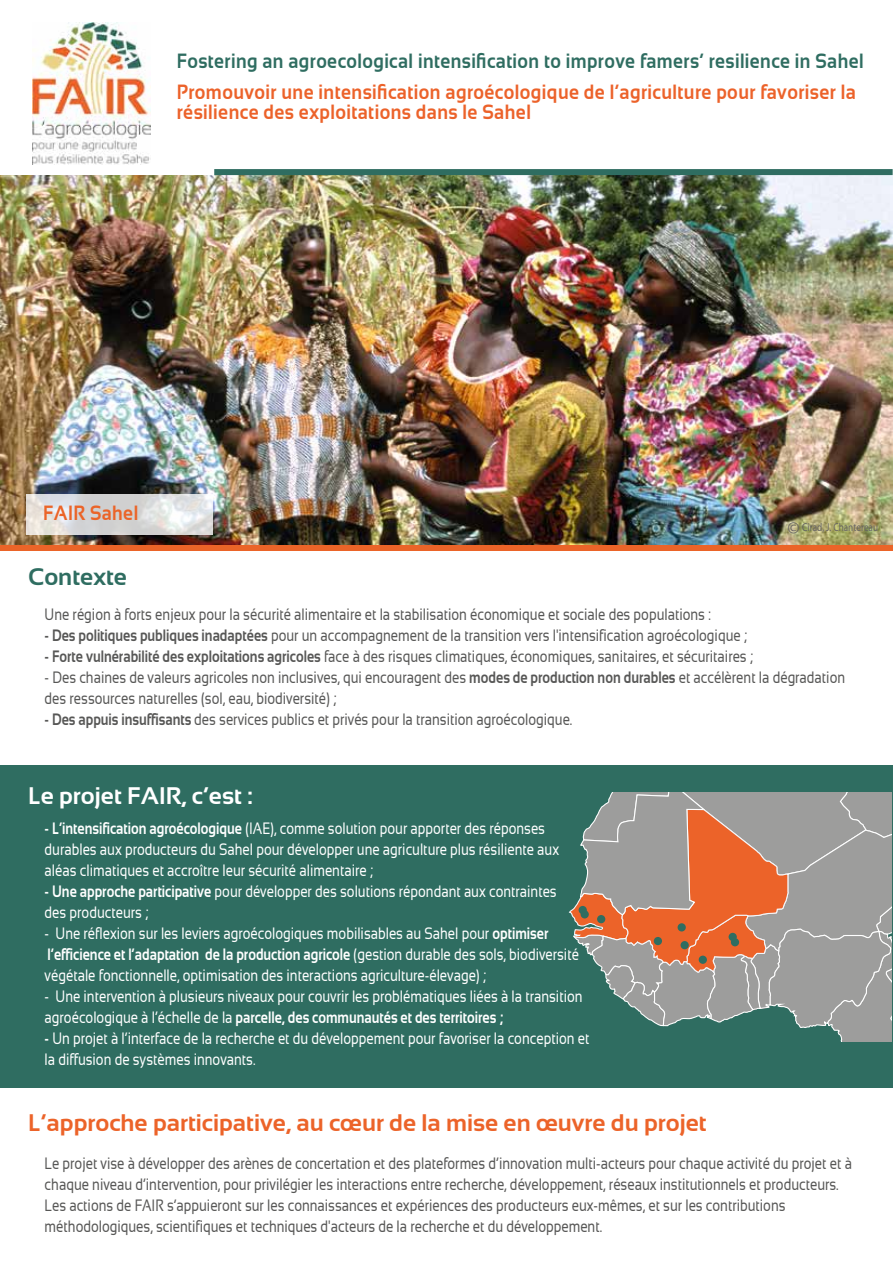
<style>
.page{position:relative;width:893px;height:1263px;background:#fff}
.page>*{position:absolute;margin:0;border:0;box-sizing:border-box;transform-origin:0 0}
.t1{font:700 24px "Sansation";color:#ec6329}
.t2{font:700 24px "Sansation";color:#fff}
.t3{font:700 24px "Sansation";color:#2f6d61}
.t4{font:700 20.7px/19.8px "Sansation";letter-spacing:.025em;color:#ec622a;scale:.89 1}
.t5{font:700 20.7px "Sansation";letter-spacing:.025em;color:#2f6d61;scale:.88 1}
.t6{font:700 20.7px "Sansation";letter-spacing:.025em;color:#eb6428;scale:.88 1}
.t7{font:16.5px/21px "Sansation";color:#575756;scale:.8 1}
.t8{font:16.5px/21px "Sansation";color:#fff;scale:.8 1}
.t9{font:11.4px "Myriad Pro";color:#666362;scale:.8 1}
.s1{font-size:18px}
.s2{font-weight:700}
</style>
<div class="page">
<div style="left:0;top:765px;width:893px;height:322px;background:#2f6d61"></div>
<img style="left:0;top:176px;width:893px;height:369px">
<svg style="left:26px;top:494px;width:186px;height:41px;background:#dcdddd"></svg>
<div style="left:214px;top:169px;width:679px;height:6px;background:#2f6d61"></div>
<div style="left:0;top:545px;width:893px;height:6px;background:#eb6428"></div>
<img style="left:33px;top:22px;width:117px;height:143px">
<svg style="left:568px;top:792px;width:324px;height:249px;background:#9e8f83"></svg>
<div style="left:579px;top:906px;width:8px;height:8px;background:#2f6d61;border-radius:50%"></div>
<div style="left:581px;top:910px;width:8px;height:8px;background:#2f6d61;border-radius:50%"></div>
<div style="left:597px;top:915px;width:8px;height:8px;background:#2f6d61;border-radius:50%"></div>
<div style="left:654px;top:937px;width:8px;height:8px;background:#2f6d61;border-radius:50%"></div>
<div style="left:680px;top:941px;width:9px;height:8px;background:#2f6d61;border-radius:50%"></div>
<div style="left:678px;top:923px;width:8px;height:8px;background:#2f6d61;border-radius:50%"></div>
<div style="left:699px;top:955px;width:8px;height:9px;background:#2f6d61;border-radius:50%"></div>
<div style="left:731px;top:938px;width:8px;height:8px;background:#2f6d61;border-radius:50%"></div>
<div style="left:729px;top:933px;width:8px;height:8px;background:#2f6d61;border-radius:50%"></div>
<p class="t5" style="left:177px;top:50px;width:782px">Fostering an agroecological intensification to improve famers’ resilience in Sahel</p>
<p class="t4" style="left:177px;top:82px;width:764px">Promouvoir une intensification agroécologique de l’agriculture pour favoriser la résilience des exploitations dans le Sahel</p>
<p class="t6" style="left:43px;top:501px;width:110px">FAIR Sahel</p>
<h1 class="t3" style="left:28px;top:563px;width:100px">Contexte</h1>
<p class="t9" style="left:787px;top:520px;width:115px"><span class="s1">©</span> Cirad, J. Chantereau</p>
<p class="t7" style="left:45px;top:603px;width:834px">Une région à forts enjeux pour la sécurité alimentaire et la stabilisation économique et sociale des populations :</p>
<p class="t7" style="left:45px;top:624px;width:880px"><span class="s2">- Des politiques publiques inadaptées</span> pour un accompagnement de la transition vers l'intensification agroécologique ;</p>
<p class="t7" style="left:45px;top:645px;width:887px"><span class="s2">- Forte vulnérabilité des exploitations agricoles</span> face à des risques climatiques, économiques, sanitaires, et sécuritaires ;</p>
<p class="t7" style="left:45px;top:666px;width:1002px">- Des chaines de valeurs agricoles non inclusives, qui encouragent des <span class="s2">modes de production non durables</span> et accélèrent la dégradation des ressources naturelles (sol, eau, biodiversité) ;</p>
<p class="t7" style="left:45px;top:708px;width:661px"><span class="s2">- Des appuis insuffisants</span> des services publics et privés pour la transition agroécologique.</p>
<h1 class="t2" style="left:28px;top:782px;width:226px">Le projet FAIR, c’est :</h1>
<p class="t8" style="left:45px;top:818px;width:645px"><span class="s2">- L’intensification agroécologique</span> (IAE), comme solution pour apporter des réponses durables aux producteurs du Sahel pour développer une agriculture plus résiliente aux aléas climatiques et accroître leur sécurité alimentaire ;</p>
<p class="t8" style="left:45px;top:881px;width:642px"><span class="s2">- Une approche participative</span> pour développer des solutions répondant aux contraintes des producteurs ;</p>
<p class="t8" style="left:45px;top:923px;width:669px">- Une réflexion sur les leviers agroécologiques mobilisables au Sahel pour <span class="s2">optimiser l’efficience et l’adaptation de la production agricole</span> (gestion durable des sols, biodiversité végétale fonctionnelle, optimisation des interactions agriculture-élevage) ;</p>
<p class="t8" style="left:45px;top:986px;width:674px">- Une intervention à plusieurs niveaux pour couvrir les problématiques liées à la transition agroécologique à l’échelle de la <span class="s2">parcelle, des communautés et des territoires ;</span></p>
<p class="t8" style="left:45px;top:1028px;width:682px"><span class="s2">-</span> Un projet à l’interface de la recherche et du développement pour favoriser la conception et la diffusion de systèmes innovants.</p>
<h1 class="t1" style="left:28px;top:1109px;width:680px">L’approche participative, au cœur de la mise en œuvre du projet</h1>
<p class="t7" style="left:45px;top:1152px;width:1011px">Le projet vise à développer des arènes de concertation et des plateformes d’innovation multi-acteurs pour chaque activité du projet et à chaque niveau d’intervention, pour privilégier les interactions entre recherche, développement, réseaux institutionnels et producteurs.<br>Les actions de FAIR s’appuieront sur les connaissances et expériences des producteurs eux-mêmes, et sur les contributions méthodologiques, scientifiques et techniques d'acteurs de la recherche et du développement.</p>
</div>
